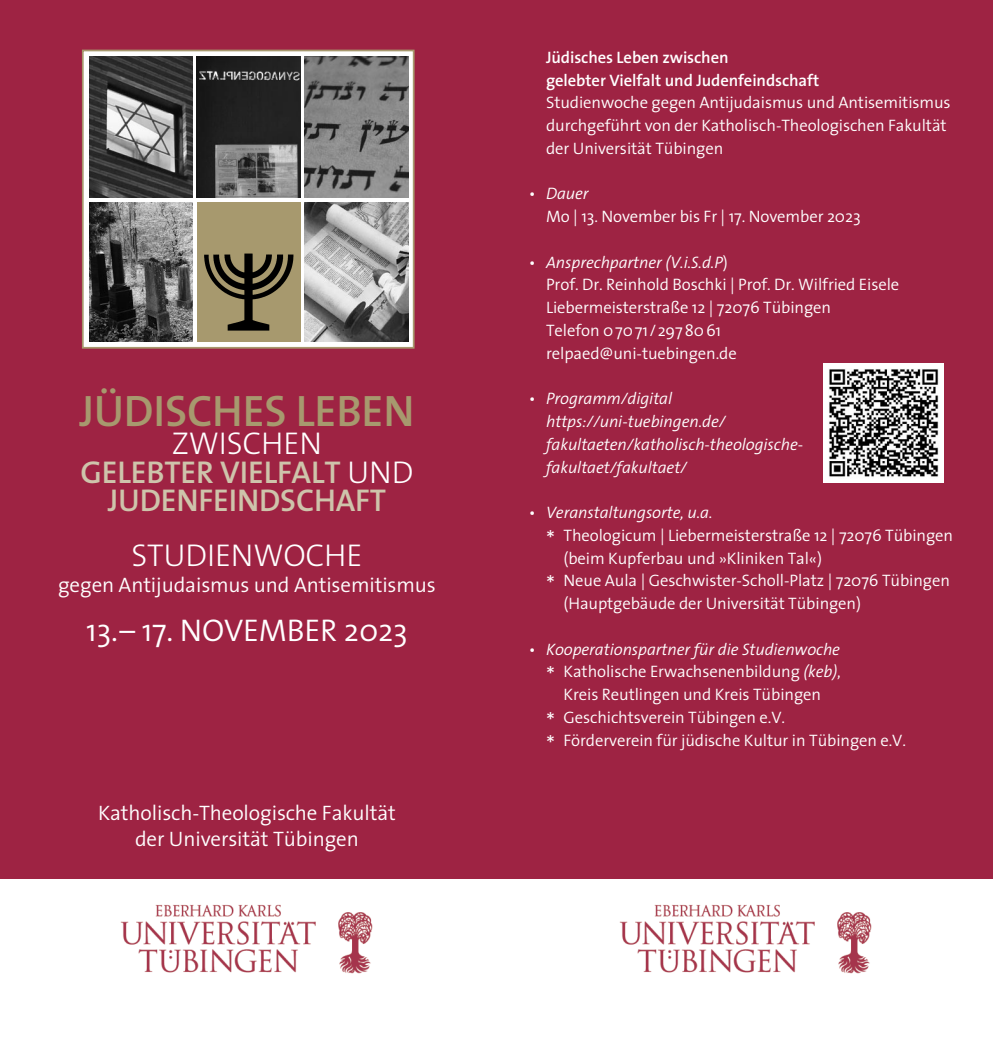
<style>
.page{position:relative;width:993px;height:1042px;background:#fff}
.page>*{position:absolute;margin:0;border:0;box-sizing:border-box;transform-origin:0 0}
.t1{font:44.27px "The Sans Semi Bold Caps";letter-spacing:-.005em;color:#a7996e}
.t2{font:31.68px/28.3px "The Sans Semi Bold Caps";letter-spacing:-.005em;color:#cec4ab;text-align:center}
.t3{font:31.68px "The Sans Light Caps";letter-spacing:-.005em;color:#fff}
.t4{font:300 31.5px "The Sans";letter-spacing:-.005em;color:#fff}
.t5{font:300 21px/26.2px "The Sans";letter-spacing:-.005em;color:#fff;text-align:center}
.t6{font:300 16.62px/22.8px "The Sans";letter-spacing:-.005em;color:#fff}
.t7{font:italic 300 16.62px/22.8px "The Sans";letter-spacing:-.005em;color:#fff}
.t8{font:600 16.62px/22.8px "The Sans";letter-spacing:-.005em;color:#fff}
.s1{font-family:"The Sans Light Caps";color:#fff}
.s2{font-style:italic}
.s3{font-style:normal}
.s4{font-size:24.5px}
</style>
<div class="page">
<div style="left:0;top:0;width:496px;height:878px;background:#9e2343"></div>
<div style="left:84px;top:51px;width:328px;height:296px;background:#fff"></div>
<div style="left:82px;top:50px;width:332px;height:299px;border:2px solid #a7996e"></div>
<img style="left:89px;top:56px;width:104px;height:141px">
<img style="left:197px;top:56px;width:103px;height:141px">
<img style="left:304px;top:56px;width:104px;height:141px">
<img style="left:89px;top:202px;width:104px;height:140px">
<div style="left:197px;top:202px;width:103px;height:140px;background:#a7996e"></div>
<img style="left:204px;top:253px;width:90px;height:78px">
<img style="left:304px;top:202px;width:104px;height:140px">
<div style="left:496px;top:0;width:496px;height:878px;background:#9e2343"></div>
<img style="left:120px;top:904px;width:253px;height:70px">
<img style="left:619px;top:904px;width:253px;height:70px">
<img style="left:823px;top:363px;width:119px;height:120px">
<h1 class="t1" style="left:79px;top:396px;width:337px">JÜDISCHES LEBEN</h1>
<h2 class="t3" style="left:172px;top:433px;width:151px">ZWISCHEN</h2>
<h2 class="t2" style="left:80px;top:465px;width:334px">GELEBTER VIELFALT <span class="s1">UND<br></span>JUDENFEINDSCHAFT</h2>
<h2 class="t3" style="left:131px;top:544px;width:232px">STUDIENWOCHE</h2>
<p class="t5" style="left:58px;top:574px;width:379px">gegen Antijudaismus und Antisemitismus</p>
<h3 class="t4" style="left:86px;top:618px;width:323px">13. – 17. NOVEMBER 2023</h3>
<p class="t5" style="left:98px;top:801px;width:299px">Katholisch-Theologische Fakultät der Universität Tübingen</p>
<p class="t8" style="left:546px;top:48px;width:274px">Jüdisches Leben zwischen<br>gelebter Vielfalt und Judenfeindschaft</p>
<p class="t6" style="left:546px;top:93px;width:406px">Studienwoche gegen Antijudaismus und Antisemitismus durchgeführt von der Katholisch-Theologischen Fakultät der Universität Tübingen</p>
<p class="t6" style="left:546px;top:184px;width:316px;text-indent:-17px">• <span class="s2">Dauer<br></span>Mo | 13. November bis Fr | 17. November 2023</p>
<p class="t6" style="left:546px;top:252px;width:354px;text-indent:-17px">• <span class="s2">Ansprechpartner (V.i.S.d.P</span>)<br>Prof. Dr. Reinhold Boschki | Prof. Dr. Wilfried Eisele Liebermeisterstraße 12 | 72076 Tübingen<br>Telefon 0 70 71 / 297 80 61 relpaed@uni-tuebingen.de</p>
<p class="t7" style="left:546px;top:389px;width:258px;text-indent:-17px"><span class="s3">•</span> Programm/digital https://uni-tuebingen.de/ fakultaeten/katholisch-theologische&shy;fakultaet/fakultaet/</p>
<p class="t7" style="left:528px;top:503px;width:185px"><span class="s3">•</span> Veranstaltungsorte, u.a.</p>
<p class="t6" style="left:546px;top:525px;width:408px"><span class="s4">*</span> Theologicum | Liebermeisterstraße 12 | 72076 Tübingen</p>
<p class="t6" style="left:563px;top:548px;width:260px">(beim Kupferbau und »Kliniken Tal«)</p>
<p class="t6" style="left:546px;top:571px;width:405px"><span class="s4">*</span> Neue Aula | Geschwister-Scholl-Platz | 72076 Tübingen</p>
<p class="t6" style="left:563px;top:594px;width:299px">(Hauptgebäude der Universität Tübingen)</p>
<p class="t7" style="left:528px;top:639px;width:313px"><span class="s3">•</span> Kooperationspartner für die Studienwoche</p>
<p class="t6" style="left:546px;top:662px;width:296px"><span class="s4">*</span> Katholische Erwachsenenbildung <span class="s2">(keb)</span>,</p>
<p class="t6" style="left:563px;top:685px;width:259px">Kreis Reutlingen und Kreis Tübingen</p>
<p class="t6" style="left:546px;top:707px;width:240px"><span class="s4">*</span> Geschichtsverein Tübingen e.V.</p>
<p class="t6" style="left:546px;top:730px;width:361px"><span class="s4">*</span> Förderverein für jüdische Kultur in Tübingen e.V.</p>
</div>
